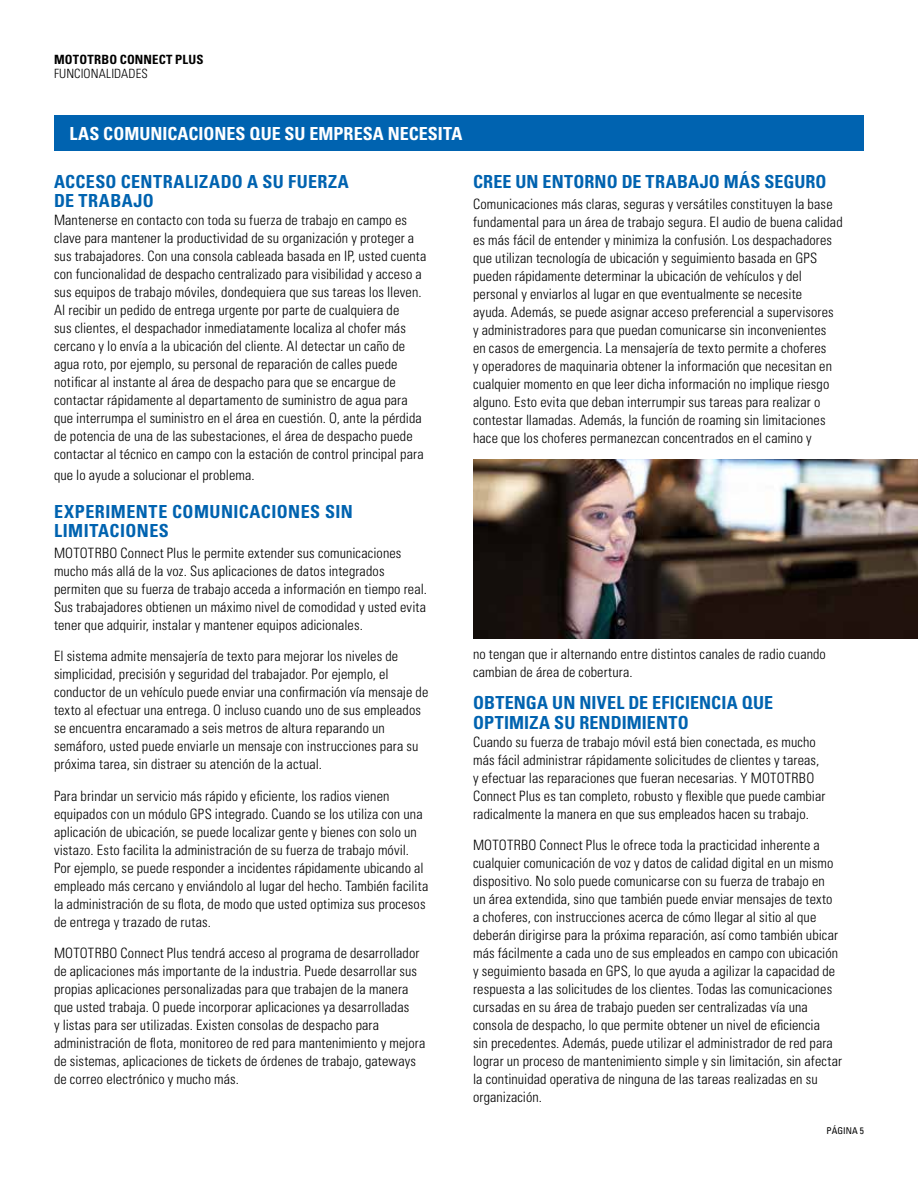
<style>
.page{position:relative;width:918px;height:1188px;background:#fff}
.page>*{position:absolute;margin:0;border:0;box-sizing:border-box;transform-origin:0 0}
.t1{font:700 condensed 18px/18.5px "Univers";letter-spacing:.02em;color:#0063b0}
.t2{font:700 condensed 18px "Univers";letter-spacing:.005em;color:#fff}
.t3{font:300 condensed 14.25px/18px "Univers";letter-spacing:.01em;color:#000}
.t4{font:700 condensed 12.75px "Univers";letter-spacing:.015em;color:#000}
.t5{font:300 condensed 12.75px "Univers";letter-spacing:.005em;color:#000}
.t6{font:condensed 9.3px "Univers";color:#000}
</style>
<div class="page">
<div style="left:54px;top:116px;width:809px;height:35px;background:#0063b0"></div>
<img style="left:473px;top:459px;width:445px;height:179px">
<p class="t4" style="left:54px;top:52px;width:151px">MOTOTRBO CONNECT PLUS</p>
<p class="t5" style="left:54px;top:66px;width:95px">FUNCIONALIDADES</p>
<p class="t2" style="left:69px;top:123px;width:395px">LAS COMUNICACIONES QUE SU EMPRESA NECESITA</p>
<p class="t1" style="left:54px;top:172px;width:296px">ACCESO CENTRALIZADO A SU FUERZA<br>DE TRABAJO</p>
<p class="t3" style="left:54px;top:211px;width:374px">Mantenerse en contacto con toda su fuerza de trabajo en campo es clave para mantener la productividad de su organización y proteger a sus trabajadores. Con una consola cableada basada en IP, usted cuenta con funcionalidad de despacho centralizado para visibilidad y acceso a sus equipos de trabajo móviles, dondequiera que sus tareas los lleven.<br>Al recibir un pedido de entrega urgente por parte de cualquiera de<br>sus clientes, el despachador inmediatamente localiza al chofer más cercano y lo envía a la ubicación del cliente. Al detectar un caño de agua roto, por ejemplo, su personal de reparación de calles puede notificar al instante al área de despacho para que se encargue de contactar rápidamente al departamento de suministro de agua para que interrumpa el suministro en el área en cuestión. O, ante la pérdida de potencia de una de las subestaciones, el área de despacho puede contactar al técnico en campo con la estación de control principal para</p>
<p class="t3" style="left:54px;top:466px;width:202px">que lo ayude a solucionar el problema.</p>
<p class="t1" style="left:54px;top:502px;width:300px">EXPERIMENTE COMUNICACIONES SIN<br>LIMITACIONES</p>
<p class="t3" style="left:54px;top:544px;width:375px">MOTOTRBO Connect Plus le permite extender sus comunicaciones mucho más allá de la voz. Sus aplicaciones de datos integrados permiten que su fuerza de trabajo acceda a información en tiempo real.<br>Sus trabajadores obtienen un máximo nivel de comodidad y usted evita tener que adquirir, instalar y mantener equipos adicionales.</p>
<p class="t3" style="left:54px;top:647px;width:376px">El sistema admite mensajería de texto para mejorar los niveles de simplicidad, precisión y seguridad del trabajador. Por ejemplo, el conductor de un vehículo puede enviar una confirmación vía mensaje de texto al efectuar una entrega. O incluso cuando uno de sus empleados se encuentra encaramado a seis metros de altura reparando un semáforo, usted puede enviarle un mensaje con instrucciones para su próxima tarea, sin distraer su atención de la actual.</p>
<p class="t3" style="left:54px;top:787px;width:376px">Para brindar un servicio más rápido y eficiente, los radios vienen equipados con un módulo GPS integrado. Cuando se los utiliza con una aplicación de ubicación, se puede localizar gente y bienes con solo un vistazo. Esto facilita la administración de su fuerza de trabajo móvil.<br>Por ejemplo, se puede responder a incidentes rápidamente ubicando al empleado más cercano y enviándolo al lugar del hecho. También facilita la administración de su flota, de modo que usted optimiza sus procesos de entrega y trazado de rutas.</p>
<p class="t3" style="left:54px;top:944px;width:373px">MOTOTRBO Connect Plus tendrá acceso al programa de desarrollador de aplicaciones más importante de la industria. Puede desarrollar sus propias aplicaciones personalizadas para que trabajen de la manera que usted trabaja. O puede incorporar aplicaciones ya desarrolladas<br>y listas para ser utilizadas. Existen consolas de despacho para administración de flota, monitoreo de red para mantenimiento y mejora de sistemas, aplicaciones de tickets de órdenes de trabajo, gateways de correo electrónico y mucho más.</p>
<p class="t1" style="left:473px;top:172px;width:355px">CREE UN ENTORNO DE TRABAJO MÁS SEGURO</p>
<p class="t3" style="left:473px;top:195px;width:371px">Comunicaciones más claras, seguras y versátiles constituyen la base fundamental para un área de trabajo segura. El audio de buena calidad es más fácil de entender y minimiza la confusión. Los despachadores que utilizan tecnología de ubicación y seguimiento basada en GPS pueden rápidamente determinar la ubicación de vehículos y del personal y enviarlos al lugar en que eventualmente se necesite<br>ayuda. Además, se puede asignar acceso preferencial a supervisores y administradores para que puedan comunicarse sin inconvenientes en casos de emergencia. La mensajería de texto permite a choferes<br>y operadores de maquinaria obtener la información que necesitan en cualquier momento en que leer dicha información no implique riesgo alguno. Esto evita que deban interrumpir sus tareas para realizar o contestar llamadas. Además, la función de roaming sin limitaciones hace que los choferes permanezcan concentrados en el camino y</p>
<p class="t3" style="left:473px;top:645px;width:354px">no tengan que ir alternando entre distintos canales de radio cuando cambian de área de cobertura.</p>
<p class="t1" style="left:473px;top:693px;width:302px;line-height:19.5px">OBTENGA UN NIVEL DE EFICIENCIA QUE<br>OPTIMIZA SU RENDIMIENTO</p>
<p class="t3" style="left:473px;top:733px;width:354px">Cuando su fuerza de trabajo móvil está bien conectada, es mucho más fácil administrar rápidamente solicitudes de clientes y tareas, y efectuar las reparaciones que fueran necesarias. Y MOTOTRBO Connect Plus es tan completo, robusto y flexible que puede cambiar radicalmente la manera en que sus empleados hacen su trabajo.</p>
<p class="t3" style="left:473px;top:836px;width:371px">MOTOTRBO Connect Plus le ofrece toda la practicidad inherente a cualquier comunicación de voz y datos de calidad digital en un mismo dispositivo. No solo puede comunicarse con su fuerza de trabajo en<br>un área extendida, sino que también puede enviar mensajes de texto a choferes, con instrucciones acerca de cómo llegar al sitio al que deberán dirigirse para la próxima reparación, así como también ubicar más fácilmente a cada uno de sus empleados en campo con ubicación y seguimiento basada en GPS, lo que ayuda a agilizar la capacidad de respuesta a las solicitudes de los clientes. Todas las comunicaciones cursadas en su área de trabajo pueden ser centralizadas vía una consola de despacho, lo que permite obtener un nivel de eficiencia<br>sin precedentes. Además, puede utilizar el administrador de red para lograr un proceso de mantenimiento simple y sin limitación, sin afectar la continuidad operativa de ninguna de las tareas realizadas en su organización.</p>
<p class="t6" style="left:827px;top:1125px;width:39px">PÁGINA 5</p>
</div>
